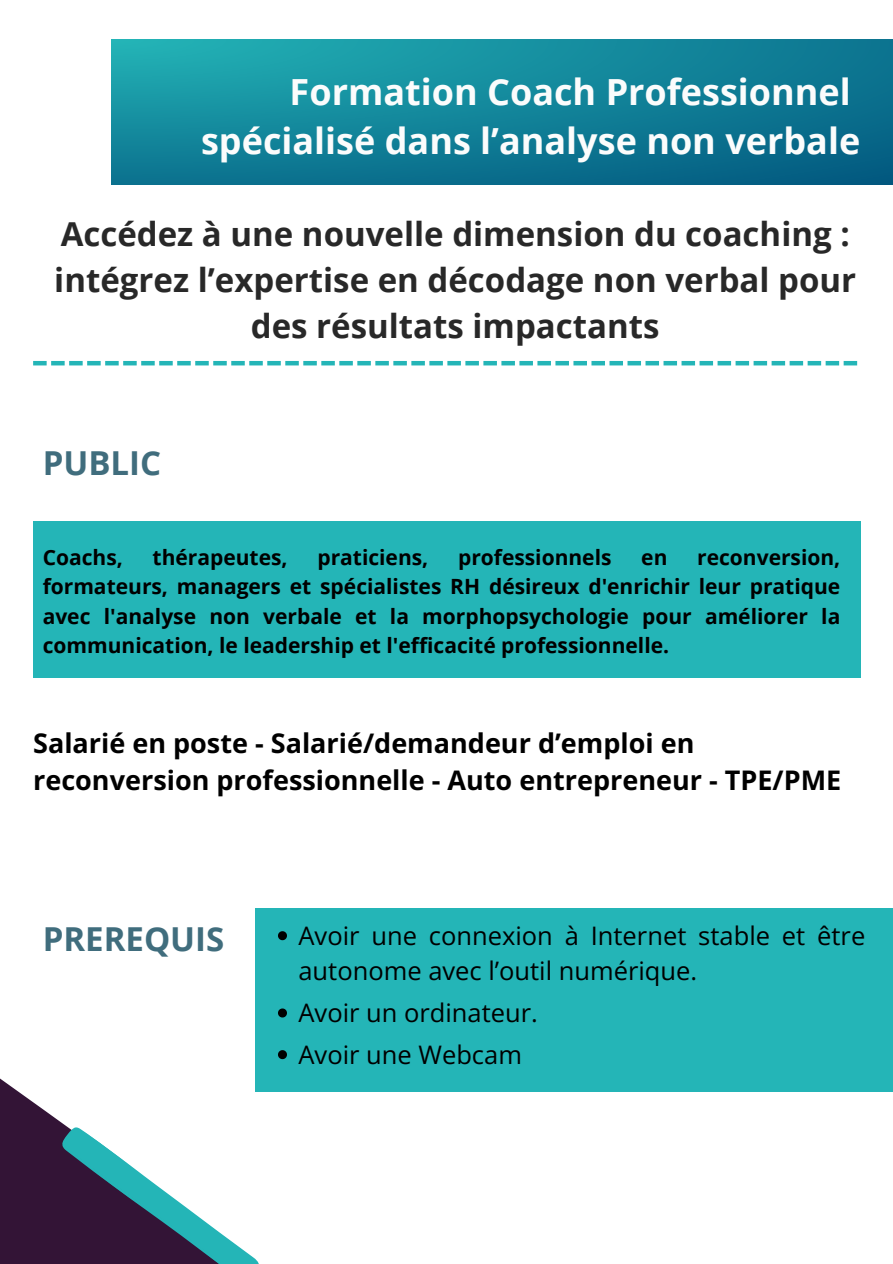
<style>
.page{position:relative;width:893px;height:1264px;background:#fff}
.page>*{position:absolute;margin:0;border:0;box-sizing:border-box;transform-origin:0 0}
.t1{font:700 36px/49.5px "Open Sans";color:#fbfcfc;text-align:right}
.t2{font:700 33px/46.2px "Open Sans";color:#282828;text-align:center}
.t3{font:700 33px "Open Sans";color:#406d7d}
.t4{font:700 27px/37.2px "Open Sans";color:#000}
.t5{font:25.5px/35.7px "Open Sans";color:#000}
.t6{font:700 21px/29.2px "Open Sans";color:#000;text-align:justify}
</style>
<div class="page">
<svg style="left:33px;top:361px;width:824px;height:4px"></svg>
<div style="left:33px;top:521px;width:827px;height:156px;background:#24b5b7"></div>
<svg style="left:0;top:1078px;width:712px;height:185px"></svg>
<div style="left:255px;top:908px;width:637px;height:183px;background:#24b5b7"></div>
<svg style="left:61px;top:1127px;width:198px;height:136px"></svg>
<svg style="left:278px;top:931px;width:9px;height:9px"></svg>
<svg style="left:278px;top:1008px;width:9px;height:9px"></svg>
<svg style="left:278px;top:1050px;width:9px;height:9px"></svg>
<svg style="left:112px;top:40px;width:780px;height:145px;background:#118198"></svg>
<h1 class="t1" style="left:201px;top:66px;width:660px">Formation Coach Professionnel spécialisé dans l’analyse non verbale</h1>
<h2 class="t2" style="left:54px;top:210px;width:803px">Accédez à une nouvelle dimension du coaching : intégrez l’expertise en décodage non verbal pour des résultats impactants</h2>
<h2 class="t3" style="left:43px;top:440px;width:120px">PUBLIC</h2>
<p class="t6" style="left:43px;top:542px;width:82px">Coachs,</p>
<p class="t6" style="left:152px;top:542px;width:137px">thérapeutes,</p>
<p class="t6" style="left:317px;top:542px;width:112px">praticiens,</p>
<p class="t6" style="left:458px;top:542px;width:155px">professionnels</p>
<p class="t6" style="left:641px;top:542px;width:28px">en</p>
<p class="t6" style="left:43px;top:542px;width:799px;text-indent:654px">reconversion, formateurs, managers et spécialistes RH désireux d'enrichir leur pratique avec l'analyse non verbale et la morphopsychologie pour améliorer la communication, le leadership et l'efficacité professionnelle.</p>
<p class="t4" style="left:33px;top:724px;width:809px">Salarié en poste - Salarié/demandeur d’emploi en reconversion professionnelle - Auto entrepreneur - TPE/PME</p>
<h2 class="t3" style="left:43px;top:915px;width:183px">PREREQUIS</h2>
<p class="t5" style="left:298px;top:917px;width:568px">Avoir une connexion à Internet stable et être autonome avec l’outil numérique.</p>
<p class="t5" style="left:298px;top:991px;width:241px;line-height:41.7px">Avoir un ordinateur.<br>Avoir une Webcam</p>
</div>
